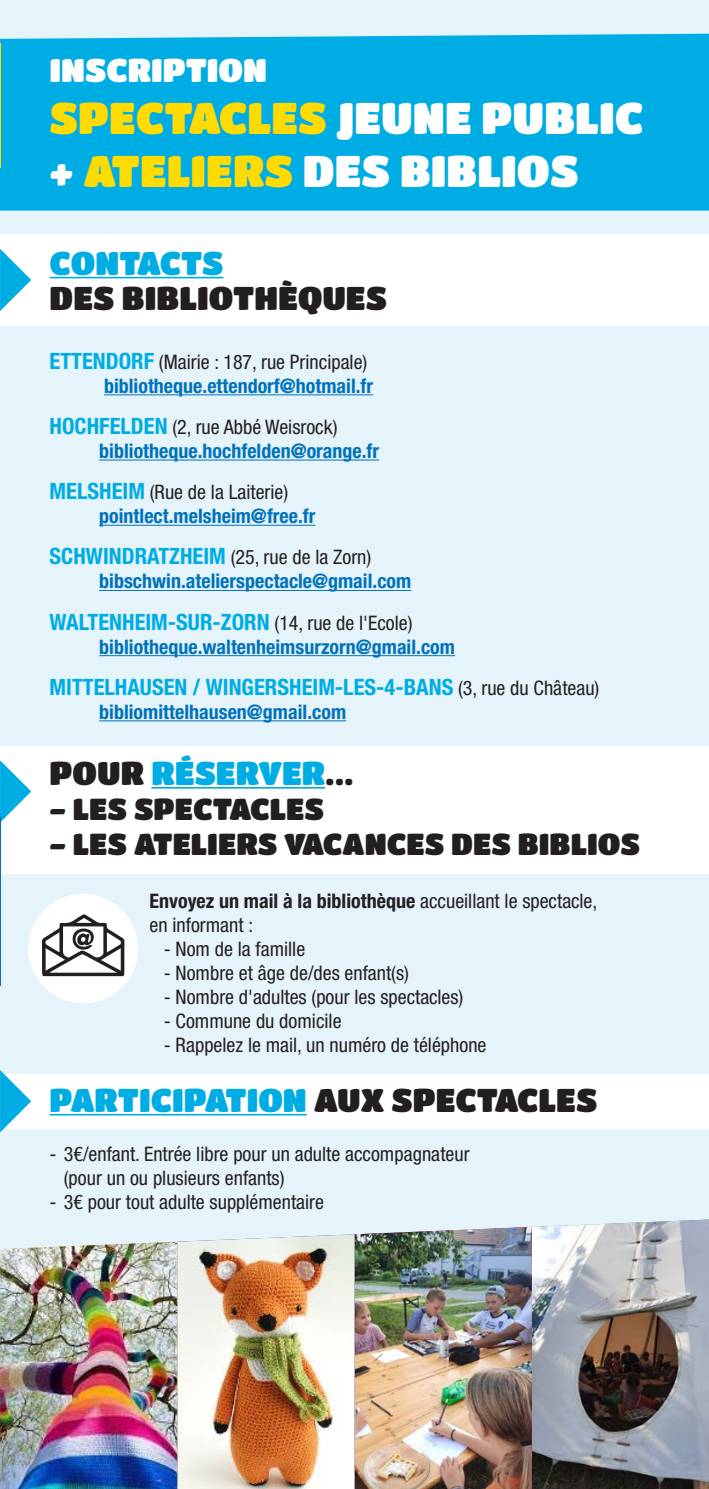
<style>
.page{position:relative;width:709px;height:1489px;background:#fff}
.page>*{position:absolute;margin:0;border:0;box-sizing:border-box;transform-origin:0 0}
.t1{font:43.75px/52.5px "Titan One";color:#fff}
.t2{font:32.5px "Titan One";color:#00ace4}
.t3{font:32.5px "Titan One";color:#231f20}
.t4{font:32.5px "Titan One";color:#fff}
.t5{font:30px "Titan One";color:#231f20}
.t6{font:700 condensed 22.5px "Helvetica Neue LT Std";color:#00ace4}
.t7{font:condensed 20px/24px "Helvetica Neue LT Std";color:#231f20}
.t8{font:700 condensed 20px/24px "Helvetica Neue LT Std";color:#0072bc}
.s1{color:#ffdb01}
.s2{font-size:22.5px;color:#00ace4}
.s3{font-weight:400;color:#231f20}
.s4{font-weight:400;font-size:20px;color:#231f20}
.s5{color:#231f20}
.s6{font-weight:700}
</style>
<div class="page">
<div style="left:0;top:0;width:709px;height:1488px;background:#e5f3fb"></div>
<hr style="left:104px;top:394px;width:269px;height:1px;background:#0072bc">
<hr style="left:99px;top:459px;width:280px;height:1px;background:#0072bc">
<hr style="left:99px;top:524px;width:216px;height:1px;background:#0072bc">
<hr style="left:99px;top:590px;width:312px;height:1px;background:#0072bc">
<hr style="left:99px;top:655px;width:356px;height:1px;background:#0072bc">
<hr style="left:99px;top:720px;width:247px;height:1px;background:#0072bc">
<div style="left:0;top:34px;width:709px;height:176px;background:#00ace4"></div>
<div style="left:0;top:745px;width:709px;height:128px;background:#fff"></div>
<div style="left:0;top:234px;width:709px;height:91px;background:#fff"></div>
<div style="left:0;top:1074px;width:709px;height:54px;background:#fff"></div>
<hr style="left:151px;top:787px;width:174px;height:1px;background:#00ace4">
<hr style="left:50px;top:277px;width:173px;height:1px;background:#00ace4">
<hr style="left:50px;top:1113px;width:257px;height:2px;background:#00ace4">
<svg style="left:0;top:760px;width:31px;height:62px"></svg>
<svg style="left:0;top:249px;width:31px;height:62px"></svg>
<svg style="left:0;top:1070px;width:31px;height:62px"></svg>
<img style="left:532px;top:1219px;width:177px;height:269px">
<img style="left:354px;top:1227px;width:178px;height:261px">
<img style="left:177px;top:1234px;width:177px;height:254px">
<img style="left:0;top:1241px;width:177px;height:247px">
<div style="left:28px;top:893px;width:110px;height:110px;background:#fff;border-radius:50%"></div>
<svg style="left:42px;top:914px;width:82px;height:62px"></svg>
<h2 class="t4" style="left:50px;top:50px;width:219px">INSCRIPTION</h2>
<h1 class="t1" style="left:50px;top:90px;width:595px"><span class="s1">SPECTACLES</span> JEUNE PUBLIC + <span class="s1">ATELIERS</span> DES BIBLIOS</h1>
<h2 class="t2" style="left:50px;top:243px;width:175px">CONTACTS</h2>
<h2 class="t3" style="left:50px;top:278px;width:339px">DES BIBLIOTHÈQUES</h2>
<p class="t8" style="left:50px;top:349px;width:325px;text-align:right"><span class="s2">Ettendorf</span> <span class="s3">(Mairie : 187, rue Principale) </span>bibliotheque.ettendorf@hotmail.fr</p>
<p class="t8" style="left:99px;top:414px;width:281px;text-indent:-50px"><span class="s2">Hochfelden</span> <span class="s3">(2, rue Abbé Weisrock) </span>bibliotheque.hochfelden@orange.fr</p>
<p class="t8" style="left:99px;top:480px;width:218px;text-indent:-50px"><span class="s2">MELSHEIM</span> <span class="s3">(Rue de la Laiterie) </span>pointlect.melsheim@free.fr</p>
<p class="t6" style="left:50px;top:543px;width:72px">SCHWINDRATZ</p>
<p class="t8" style="left:99px;top:545px;width:313px;text-indent:81px"><span class="s2">HEIM</span> <span class="s3">(25, rue de la Zorn) </span>bibschwin.atelierspectacle@gmail.com</p>
<p class="t6" style="left:50px;top:608px;width:184px">WALTENHEIM-sur-ZORN</p>
<p class="t7" style="left:274px;top:610px;width:139px">(14, rue de l'Ecole)</p>
<p class="t8" style="left:99px;top:634px;width:357px">bibliotheque.waltenheimsurzorn@gmail.com</p>
<p class="t6" style="left:50px;top:673px;width:551px">Mittelhausen / WINGERSHEIM-les-4-BANS <span class="s4">(3, rue du Château)</span></p>
<p class="t8" style="left:99px;top:699px;width:248px">bibliomittelhausen@gmail.com</p>
<h2 class="t2" style="left:50px;top:753px;width:305px"><span class="s5">POUR</span> RÉSERVER<span class="s5">...</span></h2>
<h3 class="t5" style="left:50px;top:791px;width:276px">- LES SPECTACLES</h3>
<h3 class="t5" style="left:50px;top:826px;width:592px">- LES ATELIERS VACANCES DES BIBLIOS</h3>
<p class="t7" style="left:150px;top:888px;width:449px"><span class="s6">Envoyez un mail à la bibliothèque</span> accueillant le spectacle, en informant :</p>
<p class="t7" style="left:164px;top:936px;width:143px">- Nom de la famille</p>
<p class="t7" style="left:164px;top:960px;width:247px">- Nombre et âge de/des enfant(s)</p>
<p class="t7" style="left:164px;top:984px;width:301px">- Nombre d'adultes (pour les spectacles)</p>
<p class="t7" style="left:164px;top:1008px;width:179px">- Commune du domicile</p>
<p class="t7" style="left:164px;top:1032px;width:324px">- Rappelez le mail, un numéro de téléphone</p>
<h2 class="t2" style="left:50px;top:1080px;width:549px">PARTICIPATION <span class="s5">AUX SPECTACLES</span></h2>
<p class="t7" style="left:64px;top:1141px;width:407px;text-indent:-14px">- 3€/enfant. Entrée libre pour un adulte accompagnateur (pour un ou plusieurs enfants)</p>
<p class="t7" style="left:50px;top:1189px;width:276px">- 3€ pour tout adulte supplémentaire</p>
</div>
